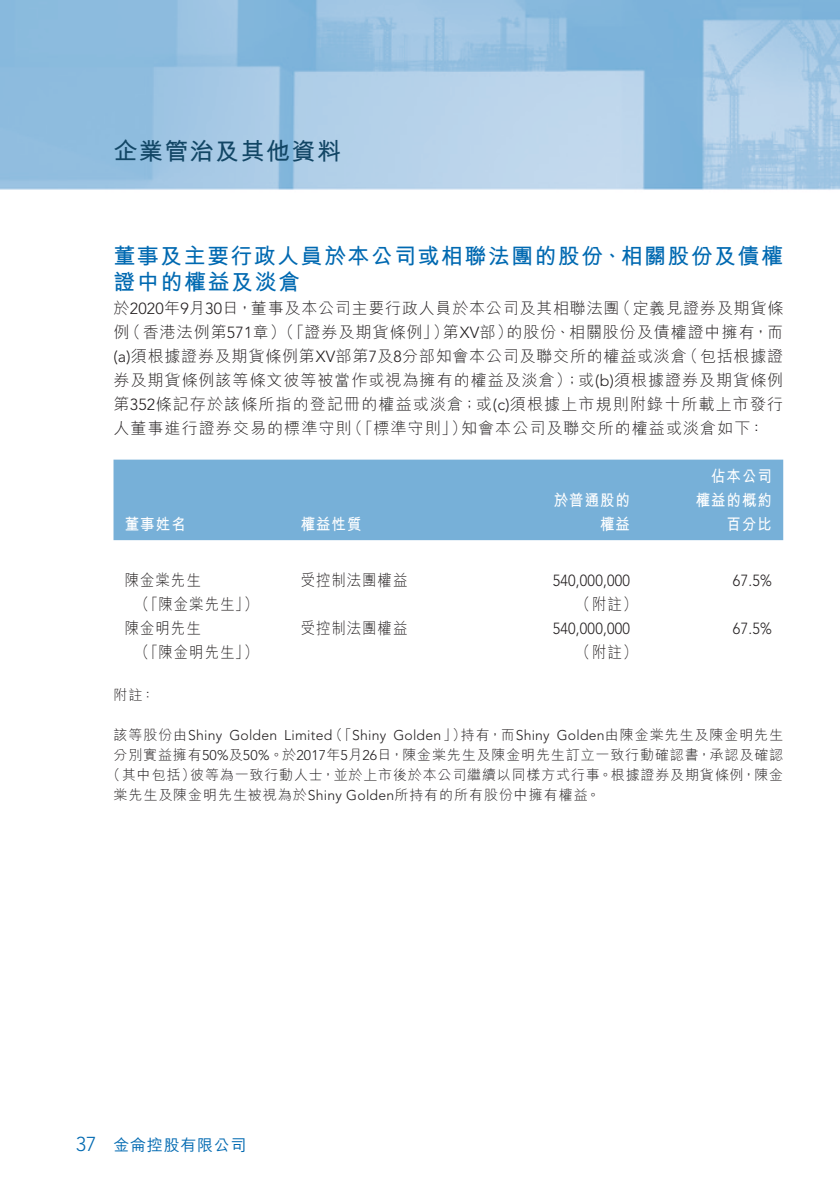
<style>
.page{position:relative;width:840px;height:1191px;background:#fff}
.page>*{position:absolute;margin:0;border:0;box-sizing:border-box;transform-origin:0 0}
.t1{font:700 24px "M Hei HK";letter-spacing:.06em;color:#124665}
.Heading_1{font:700 22px/26px "M Hei HK";letter-spacing:.06em;color:#0069b1}
.t2{font:300 20px "Avenir LT Std";color:#0069b1}
.Body_Text{font:300 16px/24px "M Hei HK";letter-spacing:.06em;color:#231f20}
.Body_Text-2{font:300 16px/24px "M Hei HK";letter-spacing:.06em;color:#231f20;scale:.9 1}
.Body_Text-3{font:300 16px "Avenir LT Std";letter-spacing:.015em;color:#231f20;scale:.9 1}
.Body_Text-4{font:700 16px "M Hei HK";letter-spacing:.07em;color:#fff;scale:.9 1}
.t3{font:500 16px "M Hei HK";letter-spacing:.045em;color:#0069b1}
.Notes{font:300 14px/20px "M Hei HK";letter-spacing:.06em;color:#231f20}
.Notes-2{font:300 14px "Avenir LT Std";letter-spacing:.015em;color:#231f20}
.s1{font-family:"Avenir LT Std"}
.s2{font-family:"M Hei HK"}
</style>
<div class="page">
<img style="left:0;top:0;width:839px;height:541px">
<div style="left:113px;top:459px;width:669px;height:81px;background:#77b0d8"></div>
<h1 class="t1" style="left:113px;top:133px;width:229px">企業管治及其他資料</h1>
<p class="Heading_1" style="left:113px;top:240px;width:670px">董事及主要行政人員於本公司或相聯法團的股份、相關股份及債權證中的權益及淡倉</p>
<p class="Body_Text" style="left:614px;top:295px;width:170px">（定義見證券及期貨條</p>
<p class="Body_Text" style="left:506px;top:295px;width:278px;text-indent:-393px">於<span class="s1">2020</span>年月<span class="s1">9 30</span>日，董事及本公司主要行政人員於本公司及其相聯法團<br>的股份、相關股份及債權證中擁有，而</p>
<p class="Body_Text" style="left:125px;top:319px;width:325px">（香港法例第<span class="s1">571</span>章）（「證券及期貨條例」）</p>
<p class="Body_Text" style="left:442px;top:319px;width:71px">第<span class="s1">XV</span>部）</p>
<p class="Body_Text" style="left:113px;top:319px;width:17px">例</p>
<p class="Body_Text" style="left:681px;top:343px;width:102px">（包括根據證</p>
<p class="Body_Text" style="left:113px;top:343px;width:574px"><span class="s1">)a(</span> 須根據證券及期貨條例第<span class="s1">XV</span>部第及<span class="s1">7 8</span>分部知會本公司及聯交所的權益或淡倉</p>
<p class="Body_Text" style="left:113px;top:367px;width:671px">券及期貨條例該等條文彼等被當作或視為擁有的權益及淡倉）；或 <span class="s1">b( )</span>須根據證券及期貨條例</p>
<p class="Body_Text" style="left:113px;top:391px;width:671px">第<span class="s1">352</span>條記存於該條所指的登記冊的權益或淡倉；或 <span class="s1">)c(</span> 須根據上市規則附錄十所載上市發行</p>
<p class="Body_Text" style="left:461px;top:415px;width:305px">知會本公司及聯交所的權益或淡倉如下：</p>
<p class="Body_Text" style="left:347px;top:415px;width:122px">（「標準守則」）</p>
<p class="Body_Text" style="left:113px;top:415px;width:239px">人董事進行證券交易的標準守則</p>
<p class="Body_Text-4" style="left:125px;top:512px;width:69px">董事姓名</p>
<p class="Body_Text-4" style="left:300px;top:512px;width:69px">權益性質</p>
<p class="Body_Text-4" style="left:553px;top:488px;width:86px">於普通股的</p>
<p class="Body_Text-4" style="left:599px;top:512px;width:35px">權益</p>
<p class="Body_Text-2" style="left:135px;top:568px;width:139px;text-indent:-10px">陳金棠先生<br>（「陳金棠先生 (「</p>
<p class="Body_Text-3" style="left:552px;top:571px;width:87px">540,000,000</p>
<p class="Body_Text-2" style="left:300px;top:568px;width:120px">受控制法團權益</p>
<p class="Body_Text-2" style="left:575px;top:592px;width:69px">（附註(</p>
<p class="Body_Text-2" style="left:135px;top:616px;width:139px;text-indent:-10px">陳金明先生<br>（「陳金明先生 (「</p>
<p class="Body_Text-3" style="left:552px;top:619px;width:87px">540,000,000</p>
<p class="Body_Text-2" style="left:300px;top:616px;width:120px">受控制法團權益</p>
<p class="Body_Text-2" style="left:575px;top:640px;width:69px">（附註(</p>
<p class="Notes" style="left:113px;top:685px;width:43px">附註：</p>
<p class="Body_Text-4" style="left:710px;top:464px;width:69px">佔本公司</p>
<p class="Body_Text-4" style="left:695px;top:488px;width:86px">權益的概約</p>
<p class="Body_Text-4" style="left:726px;top:512px;width:52px">百分比</p>
<p class="Body_Text-3" style="left:732px;top:571px;width:45px">67.5%</p>
<p class="Body_Text-3" style="left:732px;top:619px;width:45px">67.5%</p>
<p class="Notes-2" style="left:329px;top:727px;width:59px"><span class="s2">（「</span>Shiny</p>
<p class="Notes-2" style="left:393px;top:727px;width:74px">Golden<span class="s2">」）</span></p>
<p class="Notes" style="left:556px;top:725px;width:228px"><span class="s1">Golden</span>由陳金棠先生及陳金明先生</p>
<p class="Notes-2" style="left:460px;top:727px;width:90px"><span class="s2">持有，而</span>Shiny</p>
<p class="Notes" style="left:113px;top:725px;width:110px">該等股份由<span class="s1">Shiny</span></p>
<p class="Notes" style="left:113px;top:745px;width:670px">分別實益擁有<span class="s1">50%</span>及<span class="s1">50%</span>。於<span class="s1">2017</span>年月<span class="s1">5 26</span>日，陳金棠先生及陳金明先生訂立一致行動確認書，承認及確認</p>
<p class="Notes" style="left:190px;top:765px;width:594px">彼等為一致行動人士，並於上市後於本公司繼續以同樣方式行事。根據證券及期貨條例，陳金</p>
<p class="Notes-2" style="left:229px;top:727px;width:49px">Golden</p>
<p class="Notes-2" style="left:284px;top:727px;width:49px">Limited</p>
<p class="Notes" style="left:113px;top:765px;width:488px;text-indent:-7px">（其中包括）<br>棠先生及陳金明先生被視為於<span class="s1">Shiny Golden</span>所持有的所有股份中擁有權益。</p>
<p class="t2" style="left:76px;top:1132px;width:22px">37</p>
<p class="t3" style="left:113px;top:1133px;width:134px">金侖控股有限公司</p>
</div>
